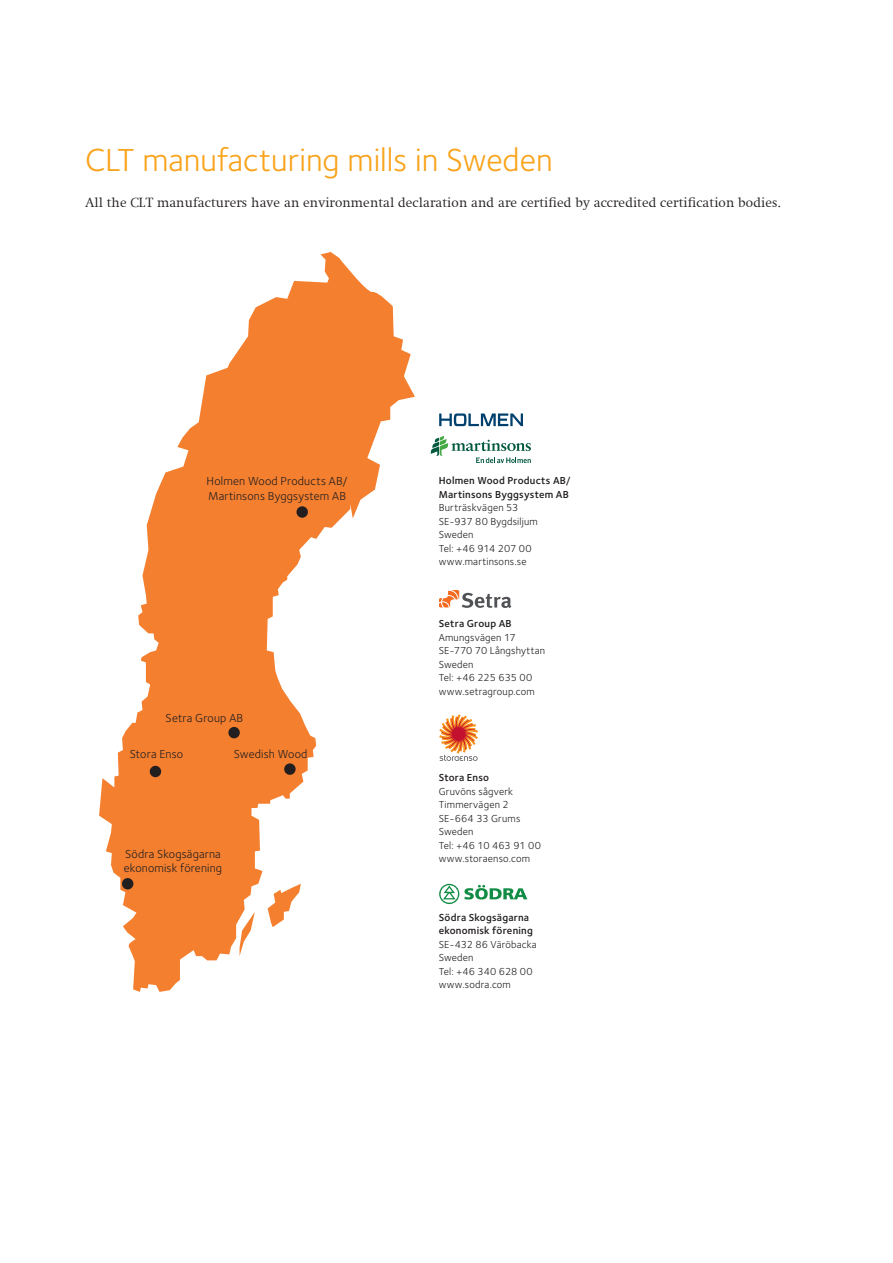
<style>
.page{position:relative;width:893px;height:1263px;background:#fff}
.page>*{position:absolute;margin:0;border:0;box-sizing:border-box;transform-origin:0 0}
.t1{font:33px "Foundry Sterling";color:#f9a31b}
.t2{font:300 13.5px "Swift Com";letter-spacing:.01em;color:#231f20}
.t3{font:12px/15px "Foundry Sterling";letter-spacing:.015em;color:#231f20}
.t4{font:10.5px/13.5px "Foundry Sterling";letter-spacing:.015em;color:#231f20}
.t5{font:600 10.5px/13.5px "Foundry Sterling";letter-spacing:.02em;color:#231f20}
</style>
<div class="page">
<svg style="left:99px;top:252px;width:316px;height:740px"></svg>
<svg style="left:240px;top:912px;width:15px;height:44px"></svg>
<svg style="left:268px;top:884px;width:33px;height:43px"></svg>
<div style="left:296px;top:506px;width:12px;height:12px;background:#231f20;border-radius:50%"></div>
<div style="left:228px;top:727px;width:12px;height:11px;background:#231f20;border-radius:50%"></div>
<div style="left:150px;top:766px;width:11px;height:11px;background:#231f20;border-radius:50%"></div>
<div style="left:122px;top:878px;width:11px;height:11px;background:#231f20;border-radius:50%"></div>
<div style="left:284px;top:763px;width:12px;height:12px;background:#231f20;border-radius:50%"></div>
<svg style="left:439px;top:590px;width:72px;height:18px"></svg>
<svg style="left:439px;top:714px;width:39px;height:47px"></svg>
<svg style="left:439px;top:884px;width:88px;height:20px"></svg>
<svg style="left:439px;top:413px;width:84px;height:13px"></svg>
<svg style="left:431px;top:436px;width:100px;height:27px"></svg>
<h1 class="t1" style="left:85px;top:141px;width:469px">CLT manufacturing mills in Sweden</h1>
<p class="t2" style="left:85px;top:195px;width:698px">All the CLT manufacturers have an environmental declaration and are certified by accredited certification bodies.</p>
<p class="t3" style="left:207px;top:473px;width:143px">Holmen Wood Products AB/<br>Martinsons Byggsystem AB</p>
<p class="t3" style="left:166px;top:711px;width:79px">Setra Group AB</p>
<p class="t3" style="left:130px;top:747px;width:55px">Stora Enso</p>
<p class="t3" style="left:234px;top:747px;width:75px">Swedish Wood</p>
<p class="t3" style="left:124px;top:847px;width:100px;line-height:13.5px">Södra Skogsägarna ekonomisk förening</p>
<p class="t5" style="left:439px;top:474px;width:134px">Holmen Wood Products AB/<br>Martinsons Byggsystem AB</p>
<p class="t4" style="left:439px;top:501px;width:101px">Burträskvägen 53<br>SE-937 80 Bygdsiljum<br>Sweden<br>Tel: +46 914 207 00 www.martinsons.se</p>
<p class="t5" style="left:439px;top:617px;width:74px">Setra Group AB</p>
<p class="t4" style="left:439px;top:631px;width:108px">Amungsvägen 17<br>SE-770 70 Långshyttan<br>Sweden<br>Tel: +46 225 635 00 www.setragroup.com</p>
<p class="t5" style="left:439px;top:771px;width:52px">Stora Enso</p>
<p class="t4" style="left:439px;top:784px;width:104px">Gruvöns sågverk<br>Timmervägen 2<br>SE-664 33 Grums<br>Sweden<br>Tel: +46 10 463 91 00 www.storaenso.com</p>
<p class="t5" style="left:439px;top:911px;width:96px">Södra Skogsägarna ekonomisk förening</p>
<p class="t4" style="left:439px;top:938px;width:100px">SE-432 86 Väröbacka<br>Sweden<br>Tel: +46 340 628 00 www.sodra.com</p>
</div>
